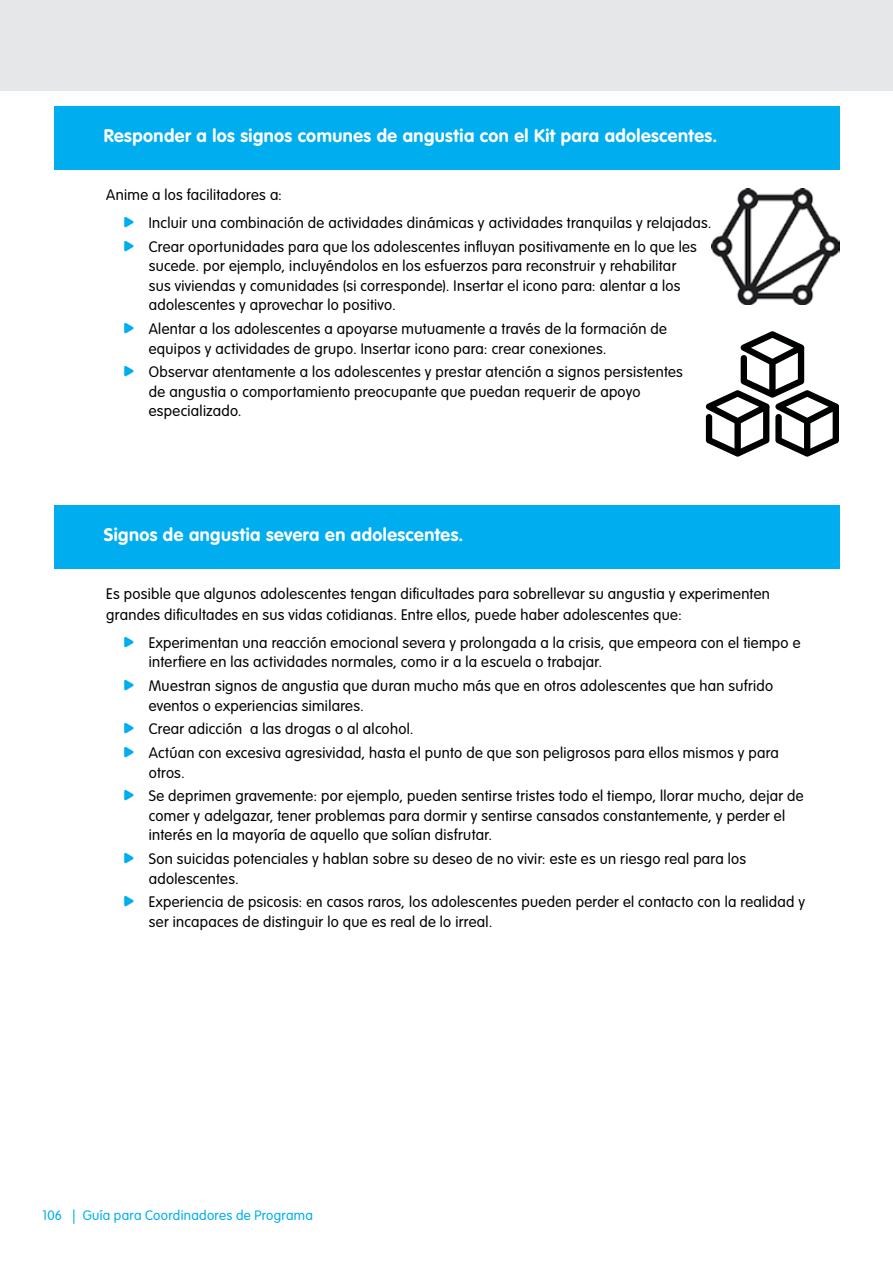
<style>
.page{position:relative;width:893px;height:1263px;background:#fff}
.page>*{position:absolute;margin:0;border:0;box-sizing:border-box;transform-origin:0 0}
.t1{font:700 18px "VAG Rounded Std";letter-spacing:.025em;color:#fff}
.t2{font:300 15px/19.5px "VAG Rounded Std";letter-spacing:.02em;color:#000}
.t3{font:300 13.5px "VAG Rounded Std";letter-spacing:.02em;color:#00aeef}
.s1{color:#00aeef}
</style>
<div class="page">
<div style="left:0;top:0;width:893px;height:91px;background:#e6e7e8"></div>
<div style="left:54px;top:106px;width:785px;height:63px;background:#00aeef"></div>
<div style="left:54px;top:505px;width:785px;height:63px;background:#00aeef"></div>
<svg style="left:706px;top:331px;width:133px;height:126px"></svg>
<div style="left:769px;top:359px;width:7px;height:34px;background:#000101;border-radius:3px"></div>
<img style="left:712px;top:188px;width:127px;height:116px">
<p class="t1" style="left:104px;top:125px;width:615px">Responder a los signos comunes de angustia con el Kit para adolescentes.</p>
<p class="t2" style="left:106px;top:186px;width:177px">Anime a los facilitadores a:</p>
<p class="t2" style="left:123px;top:214px;width:590px"><span class="s1">•</span> Incluir una combinación de actividades dinámicas y actividades tranquilas y relajadas.</p>
<p class="t2" style="left:149px;top:237px;width:550px;text-indent:-26px"><span class="s1">•</span> Crear oportunidades para que los adolescentes influyan positivamente en lo que les sucede. por ejemplo, incluyéndolos en los esfuerzos para reconstruir y rehabilitar sus viviendas y comunidades (si corresponde). Insertar el icono para: alentar a los adolescentes y aprovechar lo positivo.</p>
<p class="t2" style="left:149px;top:320px;width:520px;text-indent:-26px"><span class="s1">•</span> Alentar a los adolescentes a apoyarse mutuamente a través de la formación de equipos y actividades de grupo. Insertar icono para: crear conexiones.</p>
<p class="t2" style="left:149px;top:363px;width:536px;text-indent:-26px"><span class="s1">•</span> Observar atentamente a los adolescentes y prestar atención a signos persistentes de angustia o comportamiento preocupante que puedan requerir de apoyo especializado.</p>
<p class="t1" style="left:104px;top:524px;width:361px">Signos de angustia severa en adolescentes.</p>
<p class="t2" style="left:106px;top:583px;width:665px;line-height:21px">Es posible que algunos adolescentes tengan dificultades para sobrellevar su angustia y experimenten grandes dificultades en sus vidas cotidianas. Entre ellos, puede haber adolescentes que:</p>
<p class="t2" style="left:149px;top:633px;width:653px;text-indent:-26px"><span class="s1">•</span> Experimentan una reacción emocional severa y prolongada a la crisis, que empeora con el tiempo e interfiere en las actividades normales, como ir a la escuela o trabajar.</p>
<p class="t2" style="left:149px;top:676px;width:626px;text-indent:-26px"><span class="s1">•</span> Muestran signos de angustia que duran mucho más que en otros adolescentes que han sufrido eventos o experiencias similares.</p>
<p class="t2" style="left:123px;top:720px;width:292px"><span class="s1">•</span> Crear adicción a las drogas o al alcohol.</p>
<p class="t2" style="left:149px;top:743px;width:632px;text-indent:-26px"><span class="s1">•</span> Actúan con excesiva agresividad, hasta el punto de que son peligrosos para ellos mismos y para otros.</p>
<p class="t2" style="left:149px;top:787px;width:656px;text-indent:-26px"><span class="s1">•</span> Se deprimen gravemente: por ejemplo, pueden sentirse tristes todo el tiempo, llorar mucho, dejar de comer y adelgazar, tener problemas para dormir y sentirse cansados constantemente, y perder el interés en la mayoría de aquello que solían disfrutar.</p>
<p class="t2" style="left:149px;top:849px;width:599px;text-indent:-26px"><span class="s1">•</span> Son suicidas potenciales y hablan sobre su deseo de no vivir: este es un riesgo real para los adolescentes.</p>
<p class="t2" style="left:149px;top:893px;width:658px;text-indent:-26px"><span class="s1">•</span> Experiencia de psicosis: en casos raros, los adolescentes pueden perder el contacto con la realidad y ser incapaces de distinguir lo que es real de lo irreal.</p>
<p class="t3" style="left:43px;top:1208px;width:272px">106 | Guía para Coordinadores de Programa</p>
</div>
